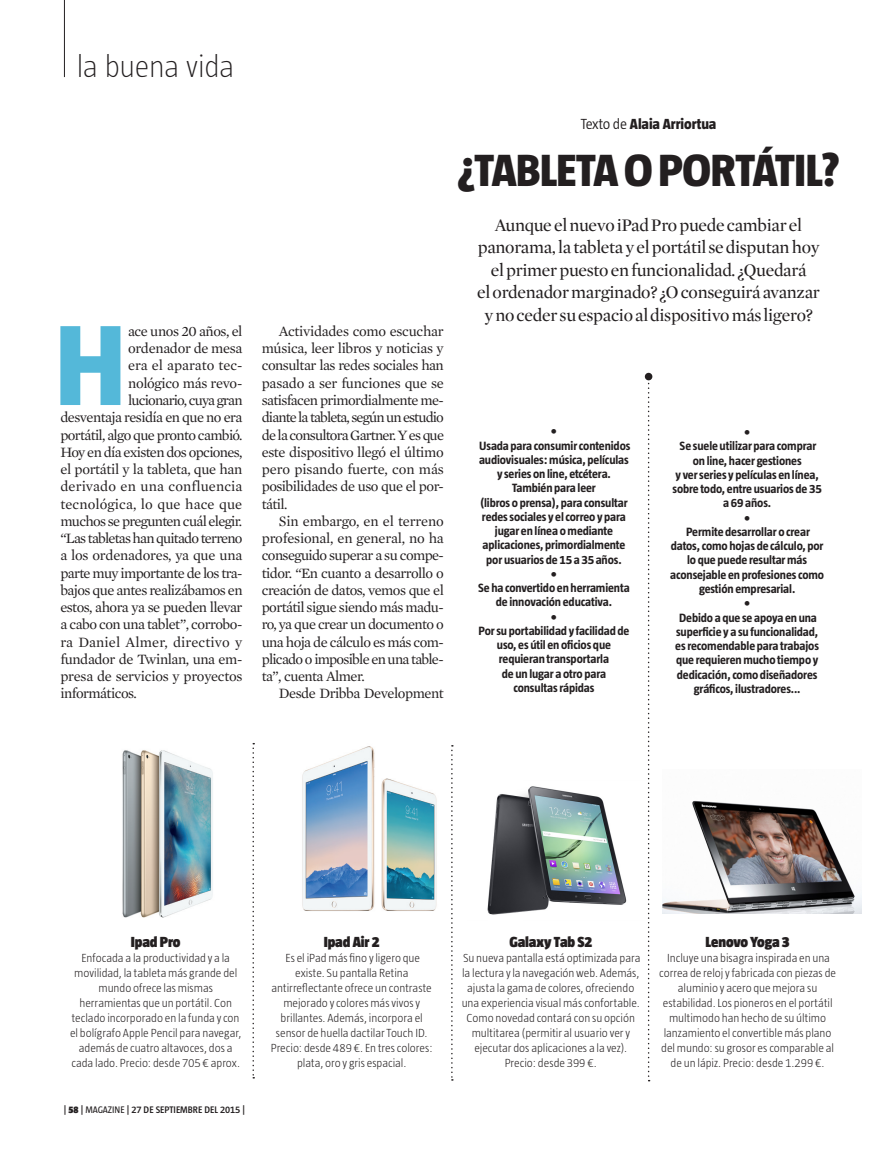
<style>
.page{position:relative;width:881px;height:1153px;background:#fff}
.page>*{position:absolute;margin:0;border:0;box-sizing:border-box;transform-origin:0 0}
._02_TEXT_CAPI_OK{font:800 116.85px "Taz Barcelona";color:#54b8d9}
._01_TIT_merc_semibol{font:800 46.2px "Taz Barcelona";letter-spacing:-.02em;color:#231f20}
._00_EPI_gran{font:200 31.5px "Taz Barcelona";letter-spacing:-.01em;color:#231f20}
._01_ENTRADETA{font:18px/22.5px "Mercury Display";letter-spacing:-.015em;color:#231f20;text-align:center}
._07_DESPI_texto{font:900 15px "Taz Barcelona";letter-spacing:-.01em;color:#231f20}
._03_FIRMA_gran{font:800 15px "Taz Barcelona";letter-spacing:-.005em;color:#231f20}
._02_TEXT_mercury_OK{font:14.55px/17.2px "Mercury Text G1";letter-spacing:-.035em;color:#231f20;text-align:justify}
._02_TEXT_CAPI_OK-2{font:14.55px "Mercury Text G1";letter-spacing:-.035em;color:#231f20}
._02_TEXT_CAPI_OK-3{font:14.55px "Mercury Text G1";letter-spacing:-.015em;color:#231f20}
._02_TEXT_CAPI_OK-4{font:14.55px "Mercury Text G1";letter-spacing:-.055em;color:#231f20}
._02_TEXT_CAPI_OK-5{font:14.55px "Mercury Text G1";letter-spacing:.005em;color:#231f20}
._02_TEXT_CAPI_OK-6{font:14.55px "Mercury Text G1";letter-spacing:.01em;color:#231f20}
._02_TEXT_CAPI_OK-7{font:14.55px "Mercury Text G1";letter-spacing:-.005em;color:#231f20}
._06_FOTO_peu_bold{font:700 12.3px/14.2px "Taz Barcelona";letter-spacing:-.01em;color:#231f20;text-align:center}
._07_DESPI_texto-2{font:300 12px/15px "Taz Barcelona";color:#231f20;text-align:center}
.t1{font:600 9.75px "Taz Barcelona";color:#231f20}
.s1{font-weight:300}
.s2{font-weight:900}
.s3{font-weight:400}
</style>
<div class="page">
<hr style="left:64px;top:0;width:1px;height:77px;background:#231f20">
<img style="left:487px;top:786px;width:140px;height:129px">
<img style="left:662px;top:800px;width:198px;height:113px">
<img style="left:302px;top:746px;width:135px;height:165px">
<img style="left:122px;top:750px;width:91px;height:168px">
<svg style="left:647px;top:380px;width:2px;height:701px"></svg>
<svg style="left:252px;top:743px;width:2px;height:335px"></svg>
<svg style="left:451px;top:745px;width:1px;height:335px"></svg>
<div style="left:644px;top:373px;width:8px;height:7px;background:#231f20;border-radius:50%"></div>
<p class="_00_EPI_gran" style="left:77px;top:50px;width:159px">la buena vida</p>
<p class="_02_TEXT_CAPI_OK" style="left:55px;top:302px;width:72px">H</p>
<p class="_02_TEXT_CAPI_OK-2" style="left:128px;top:322px;width:116px">ace unos 20 años, el</p>
<p class="_02_TEXT_CAPI_OK-2" style="left:128px;top:339px;width:116px">ordenador de mesa</p>
<p class="_02_TEXT_CAPI_OK-7" style="left:128px;top:356px;width:116px">era el aparato tec-</p>
<p class="_02_TEXT_CAPI_OK-2" style="left:128px;top:374px;width:116px">nológico más revo-</p>
<p class="_02_TEXT_CAPI_OK-4" style="left:128px;top:391px;width:116px">lucionario, cuya gran</p>
<p class="_02_TEXT_CAPI_OK-2" style="left:60px;top:408px;width:183px">desventaja residía en que no era</p>
<p class="_02_TEXT_CAPI_OK-2" style="left:60px;top:425px;width:184px">portátil, algo que pronto cambió.</p>
<p class="_02_TEXT_CAPI_OK-2" style="left:60px;top:443px;width:183px">Hoy en día existen dos opciones,</p>
<p class="_02_TEXT_CAPI_OK-2" style="left:60px;top:460px;width:183px">el portátil y la tableta, que han</p>
<p class="_02_TEXT_CAPI_OK-5" style="left:60px;top:477px;width:183px">derivado en una confluencia</p>
<p class="_02_TEXT_CAPI_OK-5" style="left:60px;top:494px;width:183px">tecnológica, lo que hace que</p>
<p class="_02_TEXT_CAPI_OK-2" style="left:60px;top:512px;width:183px">muchos se pregunten cuál elegir.</p>
<p class="_02_TEXT_CAPI_OK-4" style="left:60px;top:529px;width:184px">“Las tabletas han quitado terreno</p>
<p class="_02_TEXT_CAPI_OK-3" style="left:60px;top:546px;width:183px">a los ordenadores, ya que una</p>
<p class="_02_TEXT_CAPI_OK-2" style="left:60px;top:563px;width:183px">parte muy importante de los tra-</p>
<p class="_02_TEXT_CAPI_OK-2" style="left:60px;top:581px;width:184px">bajos que antes realizábamos en</p>
<p class="_02_TEXT_CAPI_OK-2" style="left:60px;top:598px;width:183px">estos, ahora ya se pueden llevar</p>
<p class="_02_TEXT_CAPI_OK-2" style="left:60px;top:615px;width:183px">a cabo con una tablet”, corrobo-</p>
<p class="_02_TEXT_CAPI_OK-6" style="left:60px;top:632px;width:183px">ra Daniel Almer, directivo y</p>
<p class="_02_TEXT_CAPI_OK-2" style="left:60px;top:650px;width:183px">fundador de Twinlan, una em-</p>
<p class="_02_TEXT_CAPI_OK-3" style="left:60px;top:667px;width:184px">presa de servicios y proyectos</p>
<p class="_02_TEXT_CAPI_OK-2" style="left:60px;top:684px;width:78px">informáticos.</p>
<p class="_02_TEXT_mercury_OK" style="left:261px;top:322px;width:184px;text-indent:17px">Actividades como escuchar música, leer libros y noticias y consultar las redes sociales han pasado a ser funciones que se satisfacen primordialmente me&shy;diante la tableta, según un estudio de la consultora Gartner. Y es que este dispositivo llegó el último pero pisando fuerte, con más posibilidades de uso que el por&shy;tátil.</p>
<p class="_02_TEXT_mercury_OK" style="left:261px;top:512px;width:183px;text-indent:17px">Sin embargo, en el terreno profesional, en general, no ha conseguido superar a su compe&shy;tidor. “En cuanto a desarrollo o creación de datos, vemos que el portátil sigue siendo más madu&shy;ro, ya que crear un documento o una hoja de cálculo es más com&shy;plicado o imposible en una table&shy;ta”, cuenta Almer.</p>
<p class="_02_TEXT_mercury_OK" style="left:279px;top:684px;width:166px">Desde Dribba Development</p>
<p class="_03_FIRMA_gran" style="left:580px;top:116px;width:137px"><span class="s1">Texto de</span> Alaia Arriortua</p>
<p class="_01_TIT_merc_semibol" style="left:456px;top:145px;width:385px">¿TABLETA O PORTÁTIL?</p>
<p class="_01_ENTRADETA" style="left:477px;top:213px;width:344px">Aunque el nuevo iPad Pro puede cambiar el panorama, la tableta y el portátil se disputan hoy el primer puesto en funcionalidad. ¿Quedará<br>el ordenador marginado? ¿O conseguirá avanzar y no ceder su espacio al dispositivo más ligero?</p>
<p class="_06_FOTO_peu_bold" style="left:550px;top:424px;width:8px">•</p>
<p class="_06_FOTO_peu_bold" style="left:479px;top:438px;width:153px">Usada para consumir contenidos audiovisuales: música, películas y series on line, etcétera.<br>También para leer</p>
<p class="_06_FOTO_peu_bold" style="left:480px;top:495px;width:149px">(libros o prensa), para consultar redes sociales y el correo y para jugar en línea o mediante aplicaciones, primordialmente por usuarios de 15 a 35 años.</p>
<p class="_06_FOTO_peu_bold" style="left:550px;top:566px;width:8px">•</p>
<p class="_06_FOTO_peu_bold" style="left:478px;top:581px;width:153px">Se ha convertido en herramienta de innovación educativa.</p>
<p class="_06_FOTO_peu_bold" style="left:550px;top:609px;width:8px">•</p>
<p class="_06_FOTO_peu_bold" style="left:478px;top:623px;width:152px">Por su portabilidad y facilidad de uso, es útil en oficios que requieran transportarla</p>
<p class="_06_FOTO_peu_bold" style="left:501px;top:666px;width:106px">de un lugar a otro para</p>
<p class="_06_FOTO_peu_bold" style="left:513px;top:680px;width:82px">consultas rápidas</p>
<p class="_06_FOTO_peu_bold" style="left:743px;top:425px;width:8px">•</p>
<p class="_06_FOTO_peu_bold" style="left:679px;top:439px;width:138px">Se suele utilizar para comprar</p>
<p class="_06_FOTO_peu_bold" style="left:692px;top:453px;width:110px">on line, hacer gestiones</p>
<p class="_06_FOTO_peu_bold" style="left:672px;top:467px;width:151px">y ver series y películas en línea, sobre todo, entre usuarios de 35 a 69 años.</p>
<p class="_06_FOTO_peu_bold" style="left:743px;top:510px;width:8px">•</p>
<p class="_06_FOTO_peu_bold" style="left:670px;top:524px;width:155px">Permite desarrollar o crear datos, como hojas de cálculo, por lo que puede resultar más aconsejable en profesiones como gestión empresarial.</p>
<p class="_06_FOTO_peu_bold" style="left:743px;top:596px;width:8px">•</p>
<p class="_06_FOTO_peu_bold" style="left:675px;top:610px;width:145px">Debido a que se apoya en una superficie y a su funcionalidad, es recomendable para trabajos que requieren mucho tiempo y dedicación, como diseñadores gráficos, ilustradores...</p>
<p class="_07_DESPI_texto" style="left:131px;top:933px;width:51px">Ipad Pro</p>
<p class="_07_DESPI_texto-2" style="left:70px;top:949px;width:173px">Enfocada a la productividad y a la movilidad, la tableta más grande del mundo ofrece las mismas herramientas que un portátil. Con teclado incorporado en la funda y con el bolígrafo Apple Pencil para navegar, además de cuatro altavoces, dos a cada lado. Precio: desde 705 € aprox.</p>
<p class="t1" style="left:64px;top:1104px;width:182px">| <span class="s2">58</span> | <span class="s3">MAGAZINE</span> | 27 DE SEPTIEMBRE DEL 2015 |</p>
<p class="_07_DESPI_texto" style="left:323px;top:933px;width:57px">Ipad Air 2</p>
<p class="_07_DESPI_texto-2" style="left:271px;top:950px;width:163px">Es el iPad más fino y ligero que existe. Su pantalla Retina antirreflectante ofrece un contraste mejorado y colores más vivos y brillantes. Además, incorpora el sensor de huella dactilar Touch ID.<br>Precio: desde 489 €. En tres colores: plata, oro y gris espacial.</p>
<p class="_07_DESPI_texto" style="left:509px;top:933px;width:84px">Galaxy Tab S2</p>
<p class="_07_DESPI_texto-2" style="left:461px;top:949px;width:180px">Su nueva pantalla está optimizada para la lectura y la navegación web. Además, ajusta la gama de colores, ofreciendo una experiencia visual más confortable.<br>Como novedad contará con su opción multitarea (permitir al usuario ver y ejecutar dos aplicaciones a la vez).<br>Precio: desde 399 €.</p>
<p class="_07_DESPI_texto" style="left:705px;top:933px;width:86px">Lenovo Yoga 3</p>
<p class="_07_DESPI_texto-2" style="left:659px;top:949px;width:178px">Incluye una bisagra inspirada en una correa de reloj y fabricada con piezas de aluminio y acero que mejora su estabilidad. Los pioneros en el portátil multimodo han hecho de su último lanzamiento el convertible más plano del mundo: su grosor es comparable al de un lápiz. Precio: desde 1.299 €.</p>
</div>
